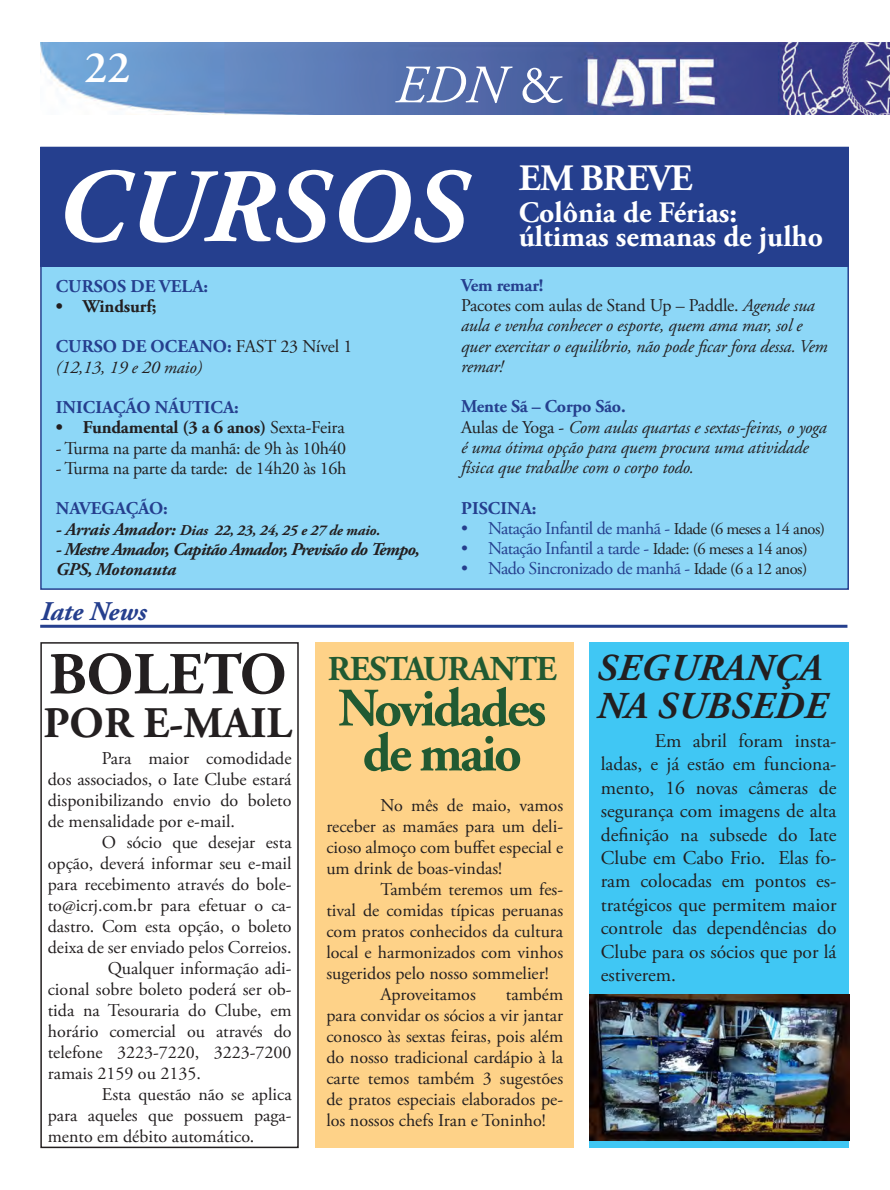
<style>
.page{position:relative;width:890px;height:1190px;background:#fff}
.page>*{position:absolute;margin:0;border:0;box-sizing:border-box;transform-origin:0 0}
.t1{font:italic 700 105.3px "Adobe Garamond Pro";letter-spacing:.015em;color:#fff}
.t2{font:700 59.55px "Adobe Garamond Pro";color:#231f20}
.t3{font:700 54px "Adobe Garamond Pro";letter-spacing:-.05em;color:#215a32}
.t4{font:italic 54px "Adobe Garamond Pro";color:#fff}
.t5{font:600 45px "Adobe Garamond Pro";color:#fff}
.t6{font:700 43.5px "Adobe Garamond Pro";color:#231f20}
.t7{font:italic 700 37.95px "Adobe Garamond Pro";letter-spacing:.015em;color:#231f20}
.t8{font:700 37.2px "Adobe Garamond Pro";letter-spacing:-.025em;color:#fff}
.t9{font:700 34.95px "Adobe Garamond Pro";letter-spacing:-.035em;color:#215a32}
.t10{font:700 29.7px "Adobe Garamond Pro";color:#fff}
.t11{font:italic 700 27px "Adobe Garamond Pro";color:#253f8e}
.t12{font:19.5px/23.4px "Adobe Garamond Pro";color:#231f20;text-align:justify}
.t13{font:18px/21px "Adobe Garamond Pro";color:#231f20;text-align:justify}
.t14{font:italic 18px/20.2px "Adobe Garamond Pro";letter-spacing:-.01em;color:#231f20}
.t15{font:18px "Adobe Garamond Pro";letter-spacing:-.03em;color:#253f8e}
.t16{font:700 18px "Adobe Garamond Pro";letter-spacing:.005em;color:#253f8e}
.t17{font:18px "Adobe Garamond Pro";letter-spacing:-.02em;color:#231f20}
.t18{font:italic 700 18px/20.2px "Adobe Garamond Pro";letter-spacing:-.04em;color:#231f20}
.t19{font:700 18px "Adobe Garamond Pro";letter-spacing:-.01em;color:#231f20}
.t20{font:italic 700 15px "Adobe Garamond Pro";letter-spacing:-.01em;color:#231f20}
.s1{font-style:normal}
.s2{font-size:16.5px;color:#231f20}
.s3{font-weight:400;color:#231f20}
.s4{font-weight:400}
.s5{font-size:18px}
</style>
<div class="page">
<img style="left:41px;top:43px;width:849px;height:72px">
<div style="left:316px;top:642px;width:258px;height:506px;background:#fed288"></div>
<div style="left:40px;top:147px;width:809px;height:443px;background:#8dd7f7;border:1px solid #253f8e"></div>
<div style="left:40px;top:147px;width:809px;height:119px;background:#253f8e"></div>
<div style="left:589px;top:642px;width:260px;height:506px;background:#40c7f4"></div>
<div style="left:40px;top:642px;width:259px;height:506px;border:2px solid #231f20"></div>
<img style="left:589px;top:994px;width:260px;height:147px">
<hr style="left:40px;top:625px;width:807px;height:3px;background:#253f8e">
<h3 class="t5" style="left:85px;top:41px;width:47px">22</h3>
<p class="t4" style="left:395px;top:53px;width:170px">EDN <span class="s1">&amp;</span></p>
<p class="t8" style="left:519px;top:157px;width:175px">EM BREVE</p>
<p class="t10" style="left:518px;top:195px;width:220px">Colônia de Férias:</p>
<p class="t10" style="left:518px;top:220px;width:306px">últimas semanas de julho</p>
<p class="t16" style="left:461px;top:275px;width:84px">Vem remar!</p>
<p class="t14" style="left:461px;top:296px;width:368px"><span class="s1">Pacotes com aulas de Stand Up – Paddle.</span> Agende sua aula e venha conhecer o esporte, quem ama mar, sol e quer exercitar o equilíbrio, não pode ficar fora dessa. Vem remar!</p>
<p class="t16" style="left:461px;top:396px;width:166px">Mente Sã – Corpo São.</p>
<p class="t14" style="left:461px;top:417px;width:367px"><span class="s1">Aulas de Yoga -</span> Com aulas quartas e sextas-feiras, o yoga é uma ótima opção para quem procura uma atividade física que trabalhe com o corpo todo.</p>
<p class="t16" style="left:461px;top:497px;width:77px">PISCINA:</p>
<p class="t15" style="left:461px;top:517px;width:365px">• Natação Infantil de manhã - <span class="s2">Idade (6 meses a 14 anos)</span></p>
<p class="t15" style="left:461px;top:538px;width:348px">• Natação Infantil a tarde - <span class="s2">Idade: (6 meses a 14 anos)</span></p>
<p class="t15" style="left:461px;top:558px;width:348px">• Nado Sincronizado de manhã - <span class="s2">Idade (6 a 12 anos)</span></p>
<p class="t1" style="left:55px;top:147px;width:412px">CURSOS</p>
<p class="t16" style="left:56px;top:275px;width:154px">CURSOS DE VELA:</p>
<p class="t19" style="left:56px;top:296px;width:102px">• Windsurf;</p>
<p class="t16" style="left:56px;top:336px;width:298px">CURSO DE OCEANO: <span class="s3">FAST 23 Nível 1</span></p>
<p class="t14" style="left:56px;top:357px;width:148px">(12,13, 19 e 20 maio)</p>
<p class="t16" style="left:56px;top:397px;width:185px">INICIAÇÃO NÁUTICA:</p>
<p class="t19" style="left:56px;top:417px;width:290px">• Fundamental (3 a 6 anos) <span class="s4">Sexta-Feira</span></p>
<p class="t17" style="left:56px;top:437px;width:292px">- Turma na parte da manhã: de 9h às 10h40</p>
<p class="t17" style="left:56px;top:457px;width:292px">- Turma na parte da tarde: de 14h20 às 16h</p>
<p class="t16" style="left:56px;top:498px;width:114px">NAVEGAÇÃO:</p>
<p class="t20" style="left:56px;top:521px;width:326px"><span class="s5">- Arrais Amador:</span> Dias 22, 23, 24, 25 e 27 de maio.</p>
<p class="t18" style="left:56px;top:539px;width:365px">- Mestre Amador, Capitão Amador, Previsão do Tempo,<br>GPS, Motonauta</p>
<p class="t11" style="left:41px;top:596px;width:107px">Iate News</p>
<p class="t2" style="left:49px;top:640px;width:239px">BOLETO</p>
<p class="t6" style="left:43px;top:698px;width:250px">POR E-MAIL</p>
<p class="t13" style="left:48px;top:748px;width:245px;text-indent:54px">Para maior comodidade dos associados, o Iate Clube estará disponibilizando envio do boleto de mensalidade por e-mail.</p>
<p class="t13" style="left:48px;top:832px;width:245px;text-indent:54px">O sócio que desejar esta opção, deverá informar seu e-mail para recebimento através do bole&shy;to@icrj.com.br para efetuar o ca&shy;dastro. Com esta opção, o boleto deixa de ser enviado pelos Correios.</p>
<p class="t13" style="left:48px;top:958px;width:245px;text-indent:60px">Qualquer informação adi&shy;cional sobre boleto poderá ser ob&shy;tida na Tesouraria do Clube, em horário comercial ou através do telefone 3223-7220, 3223-7200 ramais 2159 ou 2135.</p>
<p class="t13" style="left:48px;top:1084px;width:245px;text-indent:54px">Esta questão não se aplica para aqueles que possuem paga&shy;mento em débito automático.</p>
<p class="t9" style="left:328px;top:649px;width:230px">RESTAURANTE</p>
<p class="t3" style="left:338px;top:677px;width:210px">Novidades</p>
<p class="t3" style="left:362px;top:722px;width:161px">de maio</p>
<p class="t13" style="left:326px;top:796px;width:238px;text-indent:54px">No mês de maio, vamos receber as mamães para um deli&shy;cioso almoço com buffet especial e um drink de boas-vindas!</p>
<p class="t13" style="left:326px;top:880px;width:238px;text-indent:54px">Também teremos um fes&shy;tival de comidas típicas peruanas com pratos conhecidos da cultura local e harmonizados com vinhos sugeridos pelo nosso sommelier!</p>
<p class="t13" style="left:380px;top:985px;width:97px">Aproveitamos</p>
<p class="t13" style="left:326px;top:985px;width:238px;text-indent:179px">também para convidar os sócios a vir jantar conosco às sextas feiras, pois além do nosso tradicional cardápio à la carte temos também 3 sugestões de pratos especiais elaborados pe&shy;los nossos chefs Iran e Toninho!</p>
<p class="t7" style="left:596px;top:646px;width:226px">SEGURANÇA</p>
<p class="t7" style="left:596px;top:684px;width:231px">NA SUBSEDE</p>
<p class="t12" style="left:600px;top:730px;width:237px;text-indent:54px">Em abril foram insta&shy;ladas, e já estão em funciona&shy;mento, 16 novas câmeras de segurança com imagens de alta definição na subsede do Iate Clube em Cabo Frio. Elas fo&shy;ram colocadas em pontos es&shy;tratégicos que permitem maior controle das dependências do Clube para os sócios que por lá estiverem.</p>
</div>
